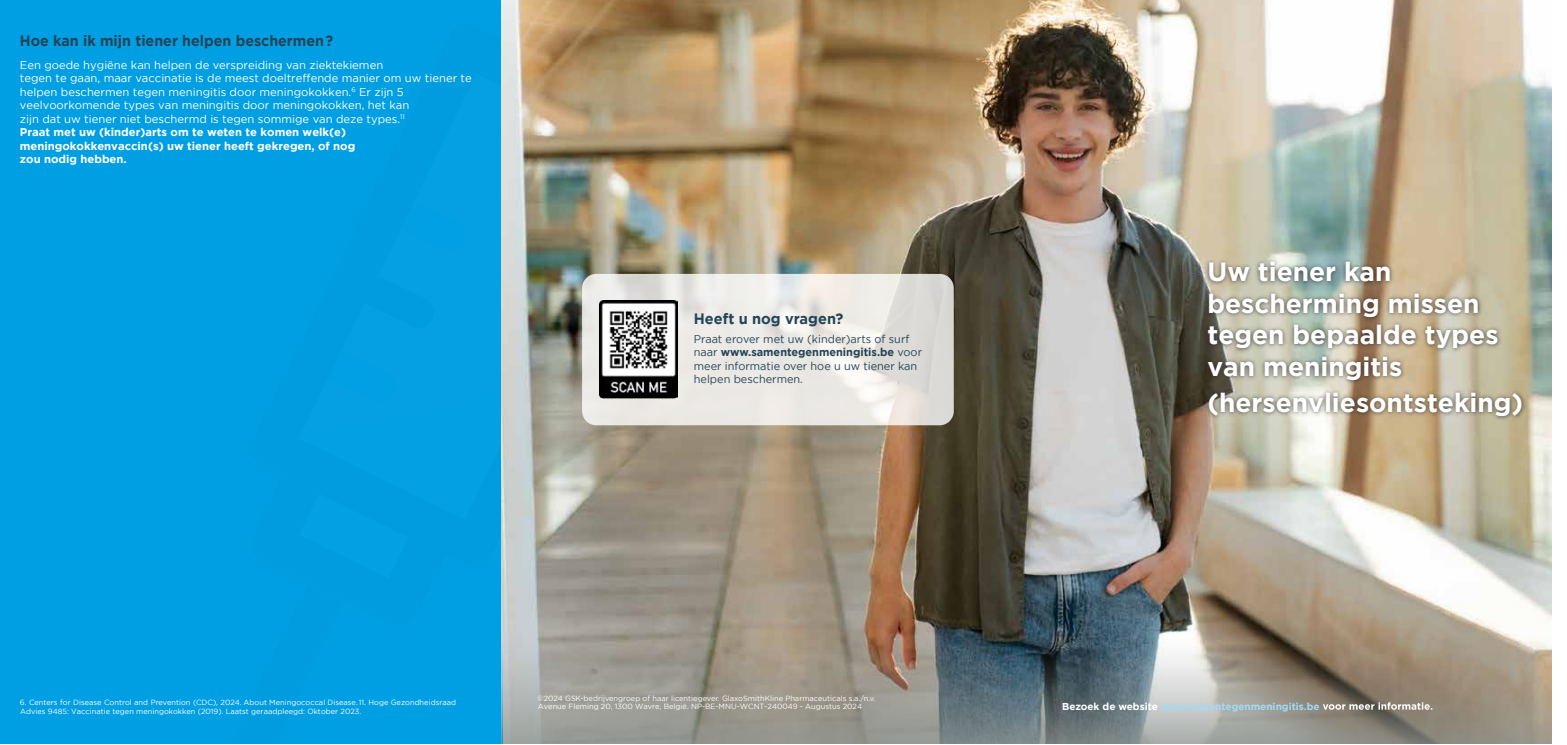
<style>
.page{position:relative;width:1567px;height:745px;background:#fff}
.page>*{position:absolute;margin:0;border:0;box-sizing:border-box;transform-origin:0 0}
.t1{font:700 26.25px/31.5px "Gotham";color:#fff}
.t2{font:700 18.75px "Gotham";color:#fff}
.t3{font:700 15px "Gotham";color:#254457;scale:.95 1}
.t4{font:700 15px "Gotham";color:#254457}
.t5{font:11.25px/13.5px "Gotham";color:#fff}
.t6{font:11.25px/13.5px "Gotham";color:#254457}
.t7{font:700 10px "Gotham";color:#a1daf8}
.t8{font:7.5px/8.5px "Gotham";color:#fff}
.s1{font-weight:700}
.s2{color:#fff}
</style>
<div class="page">
<div style="left:0;top:0;width:502px;height:743px;background:#009fe3"></div>
<img style="left:501px;top:0;width:1050px;height:743px">
<svg style="left:582px;top:274px;width:371px;height:151px;fill:#ebe9e5"></svg>
<svg style="left:1322px;top:701px;width:110px;height:8px"></svg>
<img style="left:599px;top:300px;width:79px;height:98px">
<img style="left:1161px;top:213px;width:391px;height:335px">
<h3 class="t3" style="left:20px;top:32px;width:331px">Hoe kan ik mijn tiener helpen beschermen ?</h3>
<p class="t5" style="left:20px;top:58px;width:453px">Een goede hygiëne kan helpen de verspreiding van ziektekiemen<br>tegen te gaan, maar vaccinatie is de meest doeltreffende manier om uw tiener te helpen beschermen tegen meningitis door meningokokken.<sup>6</sup> Er zijn 5 veelvoorkomende types van meningitis door meningokokken, het kan<br>zijn dat uw tiener niet beschermd is tegen sommige van deze types.<sup>11<br></sup><span class="s1">Praat met uw (kinder)arts om te weten te komen welk(e) meningokokkenvaccin(s) uw tiener heeft gekregen, of nog<br>zou nodig hebben.</span></p>
<h3 class="t4" style="left:694px;top:309px;width:151px">Heeft u nog vragen?</h3>
<p class="t6" style="left:694px;top:331px;width:230px">Praat erover met uw (kinder)arts of surf naar <span class="s1">www.samentegenmeningitis.be</span> voor meer informatie over hoe u uw tiener kan helpen beschermen.</p>
<h1 class="t1" style="left:1207px;top:255px;width:292px">Uw tiener kan bescherming missen tegen bepaalde types van meningitis</h1>
<h1 class="t1" style="left:1207px;top:386px;width:317px">(hersenvliesontsteking)</h1>
<h2 class="t2" style="left:1309px;top:398px;width:13px">v</h2>
<p class="t8" style="left:537px;top:693px;width:339px">©2024 GSK-bedrijvengroep of haar licentiegever. GlaxoSmithKline Pharmaceuticals s.a./n.v.<br>Avenue Fleming 20, 1300 Wavre, België. NP-BE-MNU-WCNT-240049 - Augustus 2024</p>
<p class="t8" style="left:20px;top:697px;width:438px">6. Centers for Disease Control and Prevention (CDC), 2024. About Meningococcal Disease.11. Hoge Gezondheidsraad</p>
<p class="t7" style="left:1062px;top:699px;width:259px"><span class="s2">Bezoek de website</span> www.samentegenmeningitis.be</p>
<p class="t8" style="left:20px;top:707px;width:343px">Advies 9485: Vaccinatie tegen meningokokken (2019). Laatst geraadpleegd: Oktober 2023.</p>
</div>
